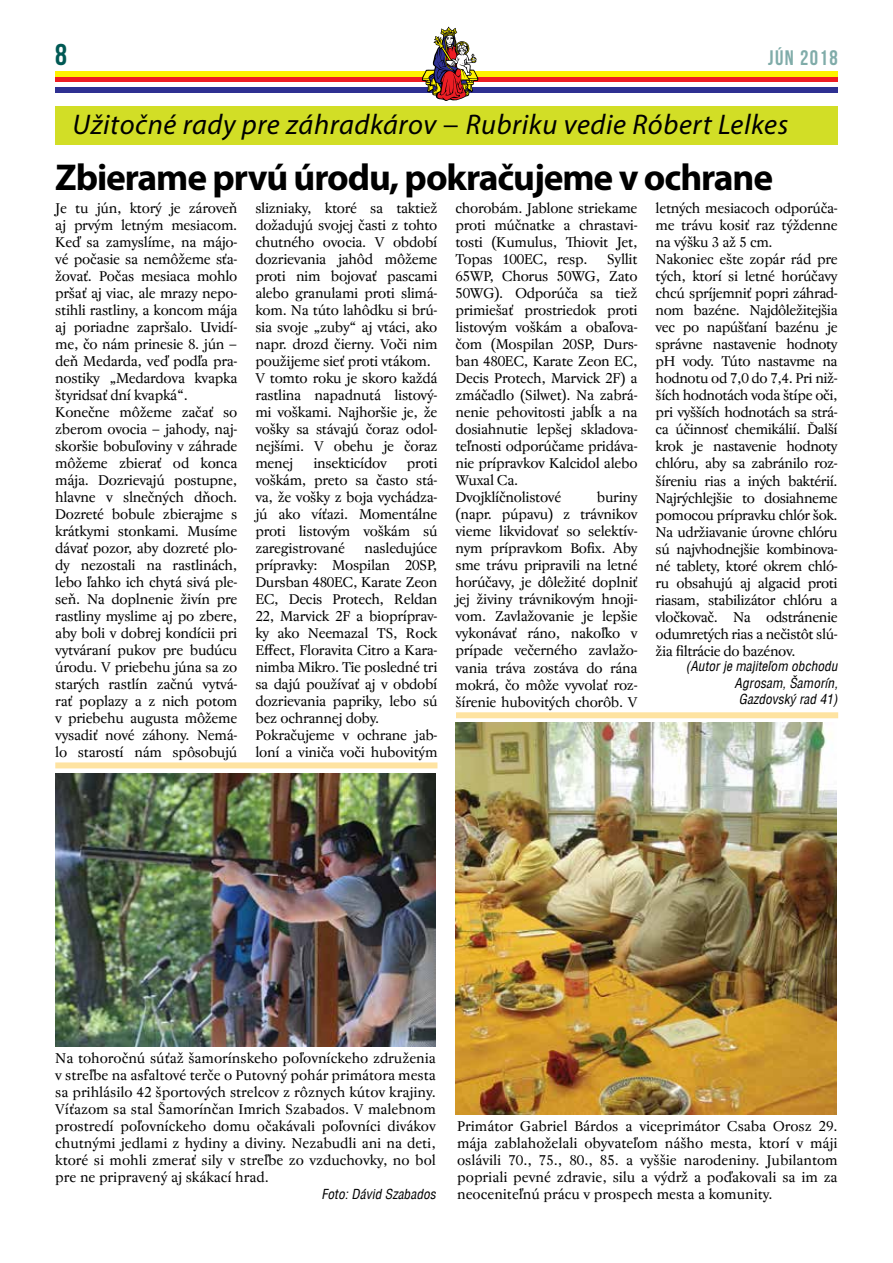
<style>
.page{position:relative;width:893px;height:1263px;background:#fff}
.page>*{position:absolute;margin:0;border:0;box-sizing:border-box;transform-origin:0 0}
.t1{font:700 37.5px "Myriad Pro";letter-spacing:-.03em;color:#000}
.t2{font:30px "Bebas Neue";color:#005954}
.t3{font:italic 28.5px "Myriad Pro";letter-spacing:.02em;color:#000}
.t4{font:21px "Bebas Neue";letter-spacing:.07em;color:#80aca9}
.t5{font:14.25px/17px "Regent Pro";letter-spacing:-.02em;color:#000}
.t6{font:italic 13.5px/16.5px "Switzerland Condensed";color:#000;text-align:right}
.s1{font-family:"Regent Pro";font-style:normal}
</style>
<div class="page">
<div style="left:55px;top:71px;width:783px;height:6px;background:#fff200"></div>
<div style="left:55px;top:77px;width:783px;height:5px;background:#ed1d24"></div>
<div style="left:55px;top:87px;width:783px;height:6px;background:#2e3092"></div>
<svg style="left:422px;top:27px;width:56px;height:74px"></svg>
<div style="left:55px;top:106px;width:783px;height:39px;background:#d2de26"></div>
<img style="left:55px;top:774px;width:381px;height:272px">
<img style="left:455px;top:723px;width:381px;height:391px">
<div style="left:55px;top:762px;width:382px;height:6px;background:#fee3a1"></div>
<div style="left:456px;top:712px;width:382px;height:6px;background:#fee3a1"></div>
<h2 class="t2" style="left:55px;top:38px;width:13px">8</h2>
<h3 class="t4" style="left:768px;top:46px;width:71px">JÚN 2018</h3>
<h3 class="t3" style="left:73px;top:107px;width:717px">Užitočné rady pre záhradkárov <span class="s1">–</span> Rubriku vedie Róbert Lelkes</h3>
<h1 class="t1" style="left:55px;top:153px;width:719px">Zbierame prvú úrodu, pokračujeme v ochrane</h1>
<p class="t5" style="left:55px;top:199px;width:184px">Je tu jún, ktorý je zároveň aj prvým letným mesiacom.<br>Keď sa zamyslíme, na májo&shy;vé počasie sa nemôžeme sťa&shy;žovať. Počas mesiaca mohlo pršať aj viac, ale mrazy nepo&shy;stihli rastliny, a koncom mája aj poriadne zapršalo. Uvidí&shy;me, čo nám prinesie 8. jún – deň Medarda, veď podľa pra&shy;nostiky „Medardova kvapka štyridsať dní kvapká“.<br>Konečne môžeme začať so zberom ovocia – jahody, naj&shy;skoršie bobuľoviny v záhrade môžeme zbierať od konca mája. Dozrievajú postupne, hlavne v slnečných dňoch.<br>Dozreté bobule zbierajme s krátkymi stonkami. Musíme dávať pozor, aby dozreté plo&shy;dy nezostali na rastlinách, lebo ľahko ich chytá sivá ple&shy;seň. Na doplnenie živín pre rastliny myslime aj po zbere, aby boli v dobrej kondícii pri vytváraní pukov pre budúcu úrodu. V priebehu júna sa zo starých rastlín začnú vytvá&shy;rať poplazy a z nich potom v priebehu augusta môžeme vysadiť nové záhony. Nemá&shy;lo starostí nám spôsobujú</p>
<p class="t5" style="left:255px;top:200px;width:184px">slizniaky, ktoré sa taktiež dožadujú svojej časti z tohto chutného ovocia. V období dozrievania jahôd môžeme proti nim bojovať pascami alebo granulami proti slimá&shy;kom. Na túto lahôdku si brú&shy;sia svoje „zuby“ aj vtáci, ako napr. drozd čierny. Voči nim použijeme sieť proti vtákom.<br>V tomto roku je skoro každá rastlina napadnutá listový&shy;mi voškami. Najhoršie je, že vošky sa stávajú čoraz odol&shy;nejšími. V obehu je čoraz menej</p>
<p class="t5" style="left:455px;top:200px;width:184px;text-align:justify">chorobám. Jablone striekame proti múčnatke a chrastavi&shy;tosti (Kumulus, Thiovit Jet, Topas 100EC, resp.</p>
<p class="t5" style="left:656px;top:200px;width:184px">letných mesiacoch odporúča&shy;me trávu kosiť raz týždenne na výšku 3 až 5 cm.<br>Nakoniec ešte zopár rád pre tých, ktorí si letné horúčavy chcú spríjemniť popri záhrad&shy;nom bazéne. Najdôležitejšia vec po napúšťaní bazénu je správne nastavenie hodnoty pH vody. Túto nastavme na hodnotu od 7,0 do 7,4. Pri niž&shy;ších hodnotách voda štípe oči, pri vyšších hodnotách sa strá&shy;ca účinnosť chemikálií. Ďalší krok je nastavenie hodnoty chlóru, aby sa zabránilo roz&shy;šíreniu rias a iných baktérií.<br>Najrýchlejšie to dosiahneme pomocou prípravku chlór šok.<br>Na udržiavanie úrovne chlóru sú najvhodnejšie kombinova&shy;né tablety, ktoré okrem chló&shy;ru obsahujú aj algacid proti riasam, stabilizátor chlóru a vločkovač. Na odstránenie odumretých rias a nečistôt slú&shy;žia filtrácie do bazénov.</p>
<p class="t6" style="left:686px;top:658px;width:153px">(Autor je majiteľom obchodu<br>Agrosam, Šamorín,<br>Gazdovský rad 41)</p>
<p class="t5" style="left:455px;top:251px;width:184px;text-indent:151px">Syllit<br>65WP, Chorus 50WG, Zato<br>50WG). Odporúča sa tiež primiešať prostriedok proti listovým voškám a obaľova&shy;čom (Mospilan 20SP, Durs&shy;ban 480EC, Karate Zeon EC,<br>Decis Protech, Marvick 2F) a zmáčadlo (Silwet). Na zabrá&shy;nenie pehovitosti jabĺk a na dosiahnutie lepšej skladova&shy;teľnosti odporúčame pridáva&shy;nie prípravkov Kalcidol alebo<br>Wuxal Ca.<br>Dvojklíčnolistové</p>
<p class="t5" style="left:313px;top:455px;width:75px">insekticídov</p>
<p class="t5" style="left:255px;top:455px;width:184px;text-align:justify;text-indent:152px">proti voškám, preto sa často stá&shy;va, že vošky z boja vychádza&shy;jú ako víťazi. Momentálne proti listovým voškám sú zaregistrované</p>
<p class="t5" style="left:455px;top:489px;width:184px;text-align:justify;text-indent:141px">buriny (napr. púpavu) z trávnikov vieme likvidovať so selektív&shy;nym prípravkom Bofix. Aby sme trávu pripravili na letné horúčavy, je dôležité doplniť jej živiny trávnikovým hnoji&shy;vom. Zavlažovanie je lepšie vykonávať ráno, nakoľko v prípade večerného zavlažo&shy;vania tráva zostáva do rána mokrá, čo môže vyvolať roz&shy;šírenie hubovitých chorôb. V</p>
<p class="t5" style="left:255px;top:540px;width:184px;text-indent:109px">nasledujúce prípravky: Mospilan 20SP,<br>Dursban 480EC, Karate Zeon<br>EC, Decis Protech, Reldan<br>22, Marvick 2F a biopríprav&shy;ky ako Neemazal TS, Rock<br>Effect, Floravita Citro a Kara&shy;nimba Mikro. Tie posledné tri sa dajú používať aj v období dozrievania papriky, lebo sú bez ochrannej doby.<br>Pokračujeme v ochrane jab&shy;loní a viniča voči hubovitým</p>
<p class="t5" style="left:55px;top:1050px;width:382px;text-align:justify">Na tohoročnú súťaž šamorínskeho poľovníckeho združenia v streľbe na asfaltové terče o Putovný pohár primátora mesta sa prihlásilo 42 športových strelcov z rôznych kútov krajiny.<br>Víťazom sa stal Šamorínčan Imrich Szabados. V malebnom prostredí poľovníckeho domu očakávali poľovníci divákov chutnými jedlami z hydiny a diviny. Nezabudli ani na deti, ktoré si mohli zmerať sily v streľbe zo vzduchovky, no bol pre ne pripravený aj skákací hrad.</p>
<p class="t6" style="left:322px;top:1185px;width:116px">Foto: Dávid Szabados</p>
<p class="t5" style="left:457px;top:1118px;width:382px;text-align:justify">Primátor Gabriel Bárdos a viceprimátor Csaba Orosz 29. mája zablahoželali obyvateľom nášho mesta, ktorí v máji oslávili 70., 75., 80., 85. a vyššie narodeniny. Jubilantom popriali pevné zdravie, silu a výdrž a poďakovali sa im za neoceniteľnú prácu v prospech mesta a komunity.</p>
</div>
